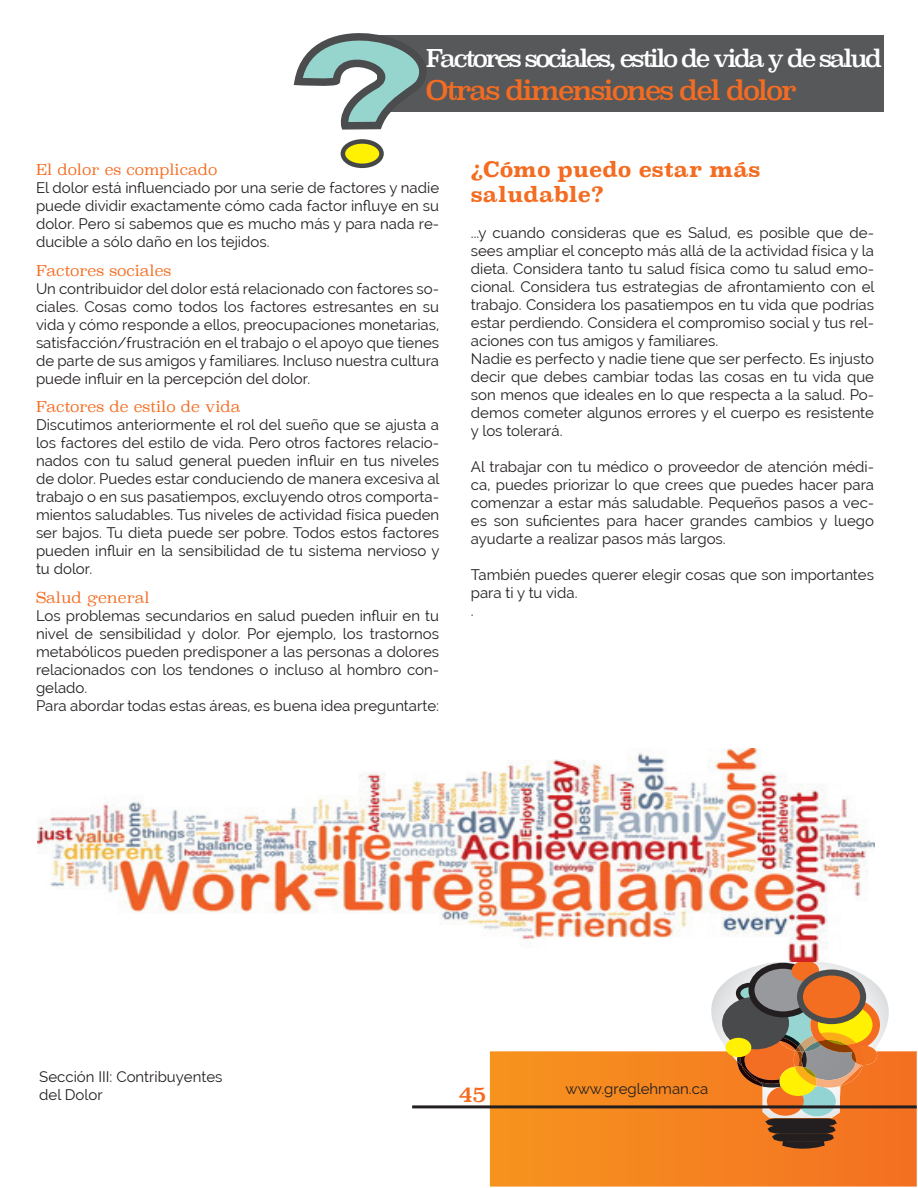
<style>
.page{position:relative;width:918px;height:1188px;background:#fff}
.page>*{position:absolute;margin:0;border:0;box-sizing:border-box;transform-origin:0 0}
.t1{font:27px "Superclarendon Rg";letter-spacing:-.08em;color:#f36c21}
.t2{font:24px "Superclarendon Rg";letter-spacing:-.11em;color:#fff}
.t3{font:700 21px/25.2px "Superclarendon Rg";color:#f36c21}
.t4{font:21px "Superclarendon Rg";color:#f36c21}
.t5{font:15px/18px "Raleway";color:#231f20}
.t6{font:15px "Superclarendon Lt";color:#f36c21}
</style>
<div class="page">
<div style="left:377px;top:35px;width:506px;height:77px;background:#57585a"></div>
<svg style="left:490px;top:1051px;width:427px;height:136px"></svg>
<svg style="left:681px;top:962px;width:236px;height:188px"></svg>
<div style="left:800px;top:973px;width:63px;height:48px;background:#f36e21;border-radius:50%"></div>
<div style="left:797px;top:970px;width:69px;height:54px;border:6px solid #4b4c4d;border-radius:50%"></div>
<hr style="left:412px;top:1105px;width:505px;height:3px;background:#231f20">
<svg style="left:293px;top:33px;width:133px;height:97px"></svg>
<svg style="left:343px;top:141px;width:39px;height:25px"></svg>
<div style="left:341px;top:139px;width:43px;height:29px;border:4px solid #464748;border-radius:50%"></div>
<img style="left:38px;top:749px;width:836px;height:213px">
<h2 class="t2" style="left:426px;top:44px;width:458px">Factores sociales, estilo de vida y de salud</h2>
<h1 class="t1" style="left:426px;top:74px;width:373px">Otras dimensiones del dolor</h1>
<p class="t6" style="left:36px;top:160px;width:183px">El dolor es complicado</p>
<p class="t5" style="left:36px;top:178px;width:405px;text-align:justify">El dolor está influenciado por una serie de factores y nadie puede dividir exactamente cómo cada factor influye en su dolor. Pero sí sabemos que es mucho más y para nada re&shy;ducible a sólo daño en los tejidos.</p>
<p class="t6" style="left:36px;top:261px;width:137px">Factores sociales</p>
<p class="t5" style="left:36px;top:279px;width:405px;text-align:justify">Un contribuidor del dolor está relacionado con factores so&shy;ciales. Cosas como todos los factores estresantes en su vida y cómo responde a ellos, preocupaciones monetarias, satisfacción/frustración en el trabajo o el apoyo que tienes de parte de sus amigos y familiares. Incluso nuestra cultura puede influir en la percepción del dolor.</p>
<p class="t6" style="left:36px;top:398px;width:206px">Factores de estilo de vida</p>
<p class="t5" style="left:36px;top:416px;width:405px;text-align:justify">Discutimos anteriormente el rol del sueño que se ajusta a los factores del estilo de vida. Pero otros factores relacio&shy;nados con tu salud general pueden influir en tus niveles de dolor. Puedes estar conduciendo de manera excesiva al trabajo o en sus pasatiempos, excluyendo otros comporta&shy;mientos saludables. Tus niveles de actividad física pueden ser bajos. Tu dieta puede ser pobre. Todos estos factores pueden influir en la sensibilidad de tu sistema nervioso y tu dolor.</p>
<p class="t6" style="left:36px;top:588px;width:115px">Salud general</p>
<p class="t5" style="left:36px;top:607px;width:405px">Los problemas secundarios en salud pueden influir en tu nivel de sensibilidad y dolor. Por ejemplo, los trastornos metabólicos pueden predisponer a las personas a dolores relacionados con los tendones o incluso al hombro con&shy;gelado.<br>Para abordar todas estas áreas, es buena idea preguntarte:</p>
<h3 class="t3" style="left:471px;top:157px;width:291px">¿Cómo puedo estar más saludable?</h3>
<p class="t5" style="left:471px;top:224px;width:405px">...y cuando consideras que es Salud, es posible que de&shy;sees ampliar el concepto más allá de la actividad física y la dieta. Considera tanto tu salud física como tu salud emo&shy;cional. Considera tus estrategias de afrontamiento con el trabajo. Considera los pasatiempos en tu vida que podrías estar perdiendo. Considera el compromiso social y tus rel&shy;aciones con tus amigos y familiares.<br>Nadie es perfecto y nadie tiene que ser perfecto. Es injusto decir que debes cambiar todas las cosas en tu vida que son menos que ideales en lo que respecta a la salud. Po&shy;demos cometer algunos errores y el cuerpo es resistente y los tolerará.</p>
<p class="t5" style="left:471px;top:458px;width:405px;text-align:justify">Al trabajar con tu médico o proveedor de atención médi&shy;ca, puedes priorizar lo que crees que puedes hacer para comenzar a estar más saludable. Pequeños pasos a vec&shy;es son suficientes para hacer grandes cambios y luego ayudarte a realizar pasos más largos.</p>
<p class="t5" style="left:471px;top:566px;width:405px">También puedes querer elegir cosas que son importantes para ti y tu vida.<br>.</p>
<p class="t5" style="left:39px;top:1067px;width:185px">Sección III: Contribuyentes del Dolor</p>
<h3 class="t4" style="left:458px;top:1081px;width:30px">45</h3>
<p class="t5" style="left:566px;top:1080px;width:144px">www.greglehman.ca</p>
</div>
